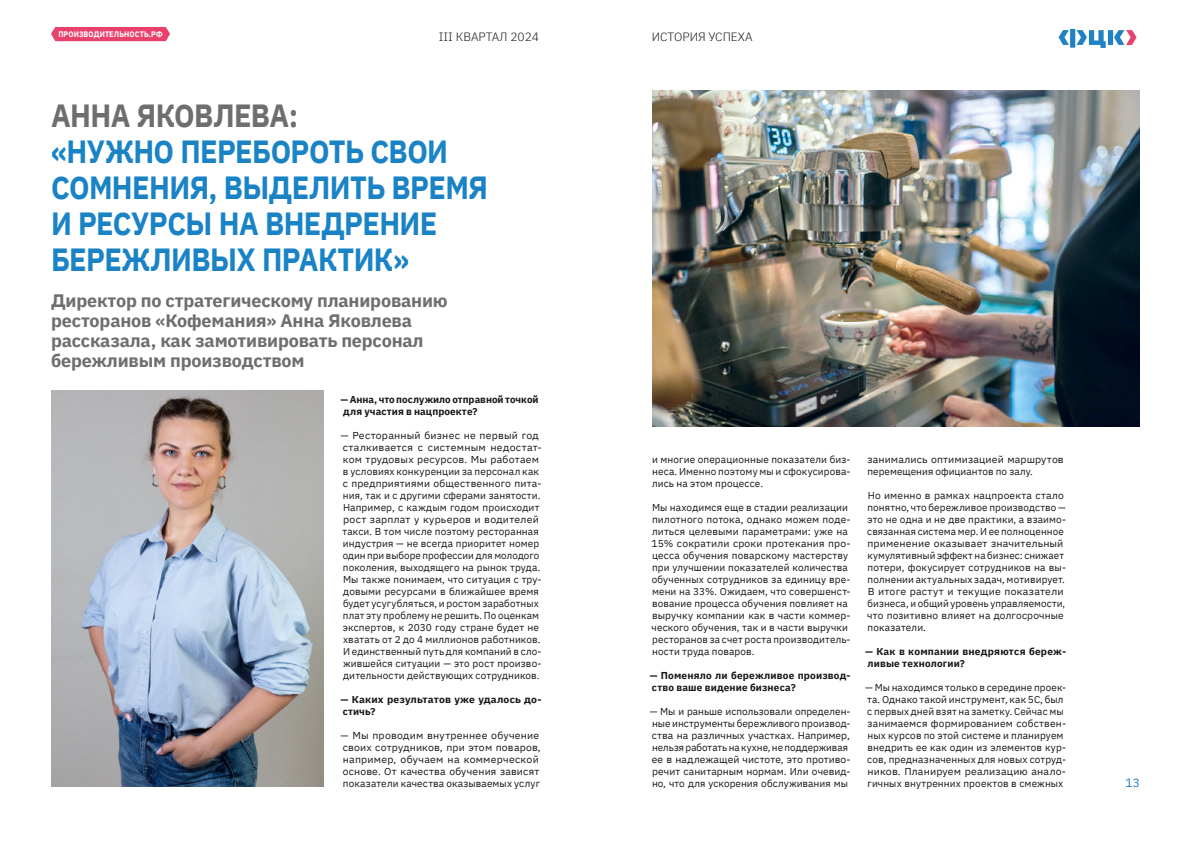
<style>
.page{position:relative;width:1191px;height:842px;background:#fff}
.page>*{position:absolute;margin:0;border:0;box-sizing:border-box;transform-origin:0 0}
.t1{font:700 32px/36px "IBM Plex Sans";letter-spacing:-.02em;color:#1a83c6;scale:.9 1}
.t2{font:700 32px "IBM Plex Sans";letter-spacing:-.02em;color:#6e6e6e;scale:.9 1}
.t3{font:700 18px/20px "IBM Plex Sans";letter-spacing:-.01em;color:#6e6e6e}
.t4{font:300 12px "IBM Plex Sans";color:#181716}
.t5{font:12px "IBM Plex Sans";color:#1a83c6}
.t6{font:10px/12px "IBM Plex Sans";letter-spacing:.01em;color:#181716}
.t7{font:10px/12px "IBM Plex Sans";letter-spacing:.01em;color:#181716;scale:1.05 1}
.t8{font:700 10px/12px "IBM Plex Sans";letter-spacing:.015em;color:#181716}
.t9{font:700 10px/12px "IBM Plex Sans";letter-spacing:.015em;color:#181716;scale:1.04 1}
.t10{font:700 8px "IBM Plex Sans";letter-spacing:.015em;color:#fff;scale:.9 1}
</style>
<div class="page">
<img style="left:51px;top:391px;width:272px;height:396px">
<img style="left:652px;top:91px;width:488px;height:336px">
<div style="left:51px;top:27px;width:119px;height:14px;background:#e9416c"></div>
<svg style="left:1114px;top:30px;width:22px;height:15px"></svg>
<div style="left:1108px;top:30px;width:5px;height:15px;background:#2081c4"></div>
<div style="left:1070px;top:29px;width:5px;height:19px;background:#2081c4"></div>
<svg style="left:1058px;top:30px;width:10px;height:15px"></svg>
<svg style="left:1076px;top:30px;width:29px;height:18px"></svg>
<p class="t10" style="left:58px;top:28px;width:117px">ПРОИЗВОДИТЕЛЬНОСТЬ.РФ</p>
<p class="t4" style="left:439px;top:28px;width:102px">III КВАРТАЛ 2024</p>
<h1 class="t2" style="left:51px;top:90px;width:276px">АННА ЯКОВЛЕВА:</h1>
<h1 class="t1" style="left:51px;top:131px;width:487px">«НУЖНО ПЕРЕБОРОТЬ СВОИ<br>СОМНЕНИЯ, ВЫДЕЛИТЬ ВРЕМЯ<br>И РЕСУРСЫ НА ВНЕДРЕНИЕ<br>БЕРЕЖЛИВЫХ ПРАКТИК»</h1>
<h2 class="t3" style="left:51px;top:289px;width:398px">Директор по стратегическому планированию ресторанов «Кофемания» Анна Яковлева рассказала, как замотивировать персонал бережливым производством</h2>
<p class="t8" style="left:340px;top:392px;width:199px">— Анна, что послужило отправной точкой для участия в нацпроекте?</p>
<p class="t7" style="left:340px;top:428px;width:193px">— Ресторанный бизнес не первый год сталкивается с системным недостат&shy;ком трудовых ресурсов. Мы работаем в условиях конкуренции за персонал как с предприятиями общественного пита&shy;ния, так и с другими сферами занятости.<br>Например, с каждым годом происходит рост зарплат у курьеров и водителей такси. В том числе поэтому ресторанная индустрия — не всегда приоритет номер один при выборе профессии для молодого поколения, выходящего на рынок труда.<br>Мы также понимаем, что ситуация с тру&shy;довыми ресурсами в ближайшее время будет усугубляться, и ростом заработных плат эту проблему не решить. По оценкам экспертов, к 2030 году стране будет не хватать от 2 до 4 миллионов работников.<br>И единственный путь для компаний в сло&shy;жившейся ситуации — это рост произво&shy;дительности действующих сотрудников.</p>
<p class="t9" style="left:340px;top:692px;width:195px">— Каких результатов уже удалось до&shy;стичь?</p>
<p class="t7" style="left:340px;top:728px;width:192px">— Мы проводим внутреннее обучение своих сотрудников, при этом поваров, например, обучаем на коммерческой основе. От качества обучения зависят показатели качества оказываемых услуг</p>
<p class="t4" style="left:652px;top:28px;width:102px">ИСТОРИЯ УСПЕХА</p>
<p class="t6" style="left:652px;top:452px;width:200px;text-align:justify">и многие операционные показатели биз&shy;неса. Именно поэтому мы и сфокусирова&shy;лись на этом процессе.</p>
<p class="t6" style="left:651px;top:500px;width:200px">Мы находимся еще в стадии реализации пилотного потока, однако можем поде&shy;литься целевыми параметрами: уже на 15% сократили сроки протекания про&shy;цесса обучения поварскому мастерству при улучшении показателей количества обученных сотрудников за единицу вре&shy;мени на 33%. Ожидаем, что совершенст&shy;вование процесса обучения повлияет на выручку компании как в части коммер&shy;ческого обучения, так и в части выручки ресторанов за счет роста производитель&shy;ности труда поваров.</p>
<p class="t8" style="left:649px;top:668px;width:202px">— Поменяло ли бережливое производ&shy;ство ваше видение бизнеса?</p>
<p class="t6" style="left:649px;top:704px;width:202px">— Мы и раньше использовали определен&shy;ные инструменты бережливого производ&shy;ства на различных участках. Например, нельзя работать на кухне, не поддерживая ее в надлежащей чистоте, это противо&shy;речит санитарным нормам. Или очевид&shy;но, что для ускорения обслуживания мы</p>
<p class="t7" style="left:867px;top:452px;width:188px">занимались оптимизацией маршрутов перемещения официантов по залу.</p>
<p class="t6" style="left:867px;top:488px;width:200px">Но именно в рамках нацпроекта стало понятно, что бережливое производство — это не одна и не две практики, а взаимо&shy;связанная система мер. И ее полноценное применение оказывает значительный кумулятивный эффект на бизнес: снижает потери, фокусирует сотрудников на вы&shy;полнении актуальных задач, мотивирует.<br>В итоге растут и текущие показатели бизнеса, и общий уровень управляемости, что позитивно влияет на долгосрочные показатели.</p>
<p class="t8" style="left:865px;top:644px;width:202px">— Как в компании внедряются береж&shy;ливые технологии?</p>
<p class="t6" style="left:865px;top:680px;width:202px">— Мы находимся только в середине проек&shy;та. Однако такой инструмент, как 5С, был с первых дней взят на заметку. Сейчас мы занимаемся формированием собствен&shy;ных курсов по этой системе и планируем внедрить ее как один из элементов кур&shy;сов, предназначенных для новых сотруд&shy;ников. Планируем реализацию анало&shy;гичных внутренних проектов в смежных</p>
<p class="t5" style="left:1125px;top:773px;width:16px">13</p>
</div>
